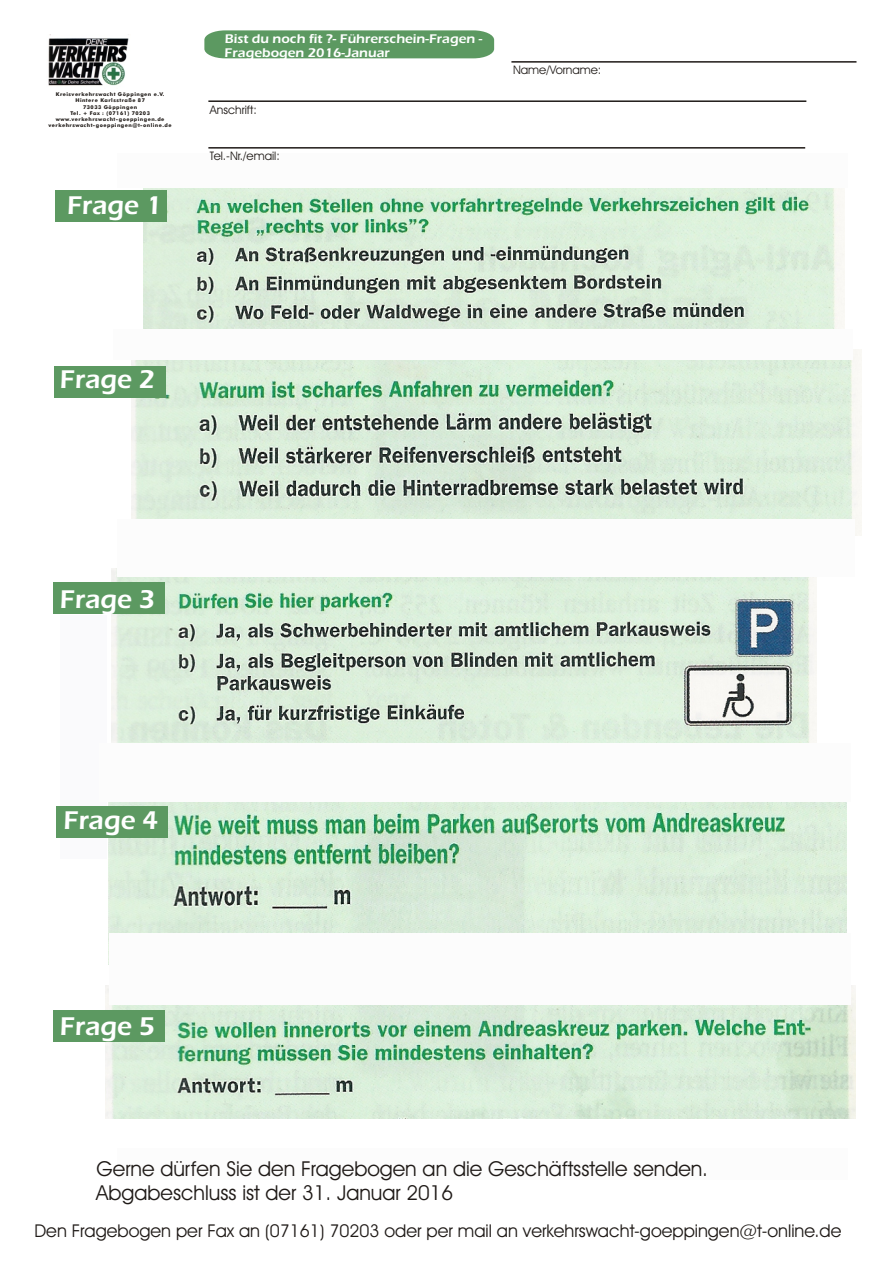
<style>
.page{position:relative;width:894px;height:1263px;background:#fff}
.page>*{position:absolute;margin:0;border:0;box-sizing:border-box;transform-origin:0 0}
.t1{font:26.55px "Eras Demi ITC";color:#fff}
.t2{font:20.7px "Avant Garde Bk BT";color:#1f1a17}
.t3{font:17.7px "Avant Garde Bk BT";color:#1f1a17}
.t4{font:13.05px/14.9px "Eras Demi ITC";color:#fff;scale:1.06 1}
.t5{font:11.85px "Avant Garde Bk BT";color:#1f1a17}
.t6{font:700 5.25px/6.1px "Futura Md BT";letter-spacing:.095em;color:#1f1a17;text-align:center}
</style>
<div class="page">
<img style="left:105px;top:985px;width:750px;height:133px">
<img style="left:108px;top:802px;width:738px;height:162px">
<img style="left:112px;top:568px;width:704px;height:175px">
<img style="left:131px;top:349px;width:731px;height:186px">
<img style="left:143px;top:188px;width:701px;height:141px">
<div style="left:204px;top:30px;width:290px;height:28px;background:#5c9961"></div>
<img style="left:48px;top:38px;width:81px;height:48px">
<div style="left:60px;top:616px;width:47px;height:243px;background:#fafafc"></div>
<div style="left:54px;top:366px;width:112px;height:31px;background:#5c9961"></div>
<div style="left:55px;top:190px;width:111px;height:31px;background:#5c9961"></div>
<div style="left:53px;top:583px;width:112px;height:31px;background:#5c9961"></div>
<div style="left:56px;top:806px;width:111px;height:31px;background:#5c9961"></div>
<hr style="left:511px;top:61px;width:346px;height:2px;background:#1f1a17">
<div style="left:53px;top:1010px;width:112px;height:31px;background:#5c9961"></div>
<hr style="left:208px;top:100px;width:598px;height:2px;background:#1f1a17">
<div style="left:113px;top:330px;width:739px;height:30px;background:#fcfcfc"></div>
<div style="left:117px;top:520px;width:737px;height:57px;background:#fcfcfc"></div>
<div style="left:109px;top:934px;width:741px;height:71px;background:#fcfcfc"></div>
<hr style="left:208px;top:147px;width:597px;height:2px;background:#1f1a17">
<p class="t6" style="left:49px;top:92px;width:125px">Kreisverkehrswacht Göppingen e.V.<br>Hintere Karlsstraße 87<br>73033 Göppingen<br>Tel. + Fax : (07161) 70203 www.verkehrswacht-goeppingen.de verkehrswacht-goeppingen@t-online.de</p>
<h1 class="t1" style="left:67px;top:196px;width:97px">Frage 1</h1>
<h3 class="t4" style="left:225px;top:32px;width:245px">Bist du noch fit ?- Führerschein-Fragen -<br>Fragebogen 2016-Januar</h3>
<h3 class="t5" style="left:210px;top:105px;width:48px">Anschrift:</h3>
<h3 class="t5" style="left:210px;top:151px;width:71px">Tel.-Nr./email:</h3>
<h3 class="t5" style="left:513px;top:65px;width:90px">Name/Vorname:</h3>
<h1 class="t1" style="left:60px;top:370px;width:97px">Frage 2</h1>
<h1 class="t1" style="left:60px;top:589px;width:97px">Frage 3</h1>
<h1 class="t1" style="left:63px;top:810px;width:97px">Frage 4</h1>
<h1 class="t1" style="left:60px;top:1017px;width:97px">Frage 5</h1>
<h2 class="t2" style="left:97px;top:1161px;width:613px">Gerne dürfen Sie den Fragebogen an die Geschäftsstelle senden.</h2>
<h2 class="t2" style="left:96px;top:1184px;width:358px">Abgabeschluss ist der 31. Januar 2016</h2>
<h3 class="t3" style="left:35px;top:1224px;width:808px">Den Fragebogen per Fax an (07161) 70203 oder per mail an verkehrswacht-goeppingen@t-online.de</h3>
</div>
